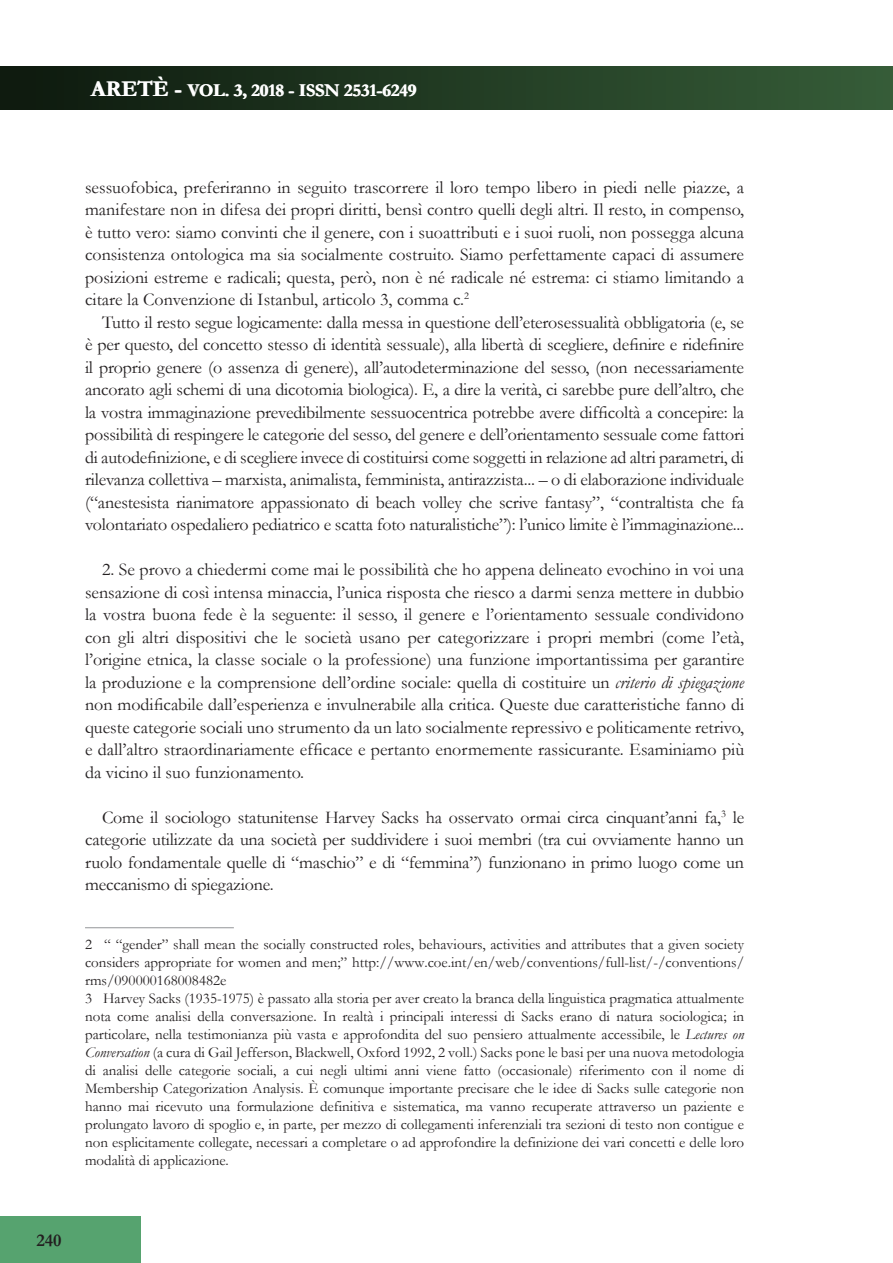
<style>
.page{position:relative;width:893px;height:1263px;background:#fff}
.page>*{position:absolute;margin:0;border:0;box-sizing:border-box;transform-origin:0 0}
.testo{font:18px/22.5px "Garamond";letter-spacing:-.005em;color:#231f20;text-align:justify}
.t1{font:700 18px "Garamond";color:#fff}
.Num__pagina_sx{font:700 18px "Garamond";color:#231f20}
.Note{font:15px/18px "Garamond";color:#231f20;text-align:justify}
.s1{font-size:22.5px}
.s2{font-style:italic}
</style>
<div class="page">
<div style="left:0;top:1217px;width:140px;height:46px;background:#56a36f"></div>
<div style="left:0;top:67px;width:893px;height:42px;background:linear-gradient(to right,#0d190e,#365d38)"></div>
<hr style="left:85px;top:927px;width:149px;height:1px;background:#939598">
<p class="t1" style="left:91px;top:78px;width:327px"><span class="s1">ARETÈ -</span> VOL. 3, 2018 - ISSN 2531-6249</p>
<p class="testo" style="left:85px;top:175px;width:661px">sessuofobica, preferiranno in seguito trascorrere il loro tempo libero in piedi nelle piazze, a manifestare non in difesa dei propri diritti, bensì contro quelli degli altri. Il resto, in compenso, è tutto vero: siamo convinti che il genere, con i suoattributi e i suoi ruoli, non possegga alcuna consistenza ontologica ma sia socialmente costruito. Siamo perfettamente capaci di assumere posizioni estreme e radicali; questa, però, non è né radicale né estrema: ci stiamo limitando a citare la Convenzione di Istanbul, articolo 3, comma c.<sup>2</sup></p>
<p class="testo" style="left:85px;top:310px;width:661px;text-indent:17px">Tutto il resto segue logicamente: dalla messa in questione dell’eterosessualità obbligatoria (e, se è per questo, del concetto stesso di identità sessuale), alla libertà di scegliere, definire e ridefinire il proprio genere (o assenza di genere), all’autodeterminazione del sesso, (non necessariamente ancorato agli schemi di una dicotomia biologica). E, a dire la verità, ci sarebbe pure dell’altro, che la vostra immaginazione prevedibilmente sessuocentrica potrebbe avere difficoltà a concepire: la possibilità di respingere le categorie del sesso, del genere e dell’orientamento sessuale come fattori di autodefinizione, e di scegliere invece di costituirsi come soggetti in relazione ad altri parametri, di rilevanza collettiva – marxista, animalista, femminista, antirazzista... – o di elaborazione individuale (“anestesista rianimatore appassionato di beach volley che scrive fantasy”, “contraltista che fa volontariato ospedaliero pediatrico e scatta foto naturalistiche”): l’unico limite è l’immaginazione...</p>
<p class="testo" style="left:85px;top:558px;width:661px;text-indent:17px">2. Se provo a chiedermi come mai le possibilità che ho appena delineato evochino in voi una sensazione di così intensa minaccia, l’unica risposta che riesco a darmi senza mettere in dubbio la vostra buona fede è la seguente: il sesso, il genere e l’orientamento sessuale condividono con gli altri dispositivi che le società usano per categorizzare i propri membri (come l’età, l’origine etnica, la classe sociale o la professione) una funzione importantissima per garantire la produzione e la comprensione dell’ordine sociale: quella di costituire un <span class="s2">criterio di spiegazione </span>non modificabile dall’esperienza e invulnerabile alla critica. Queste due caratteristiche fanno di queste categorie sociali uno strumento da un lato socialmente repressivo e politicamente retrivo, e dall’altro straordinariamente efficace e pertanto enormemente rassicurante. Esaminiamo più da vicino il suo funzionamento.</p>
<p class="testo" style="left:85px;top:805px;width:661px;text-indent:17px">Come il sociologo statunitense Harvey Sacks ha osservato ormai circa cinquant’anni fa,<sup>3</sup> le categorie utilizzate da una società per suddividere i suoi membri (tra cui ovviamente hanno un ruolo fondamentale quelle di “maschio” e di “femmina”) funzionano in primo luogo come un meccanismo di spiegazione.</p>
<p class="Note" style="left:85px;top:935px;width:661px">2 “ “gender” shall mean the socially constructed roles, behaviours, activities and attributes that a given society considers appropriate for women and men;” http://www.coe.int/en/web/conventions/full-list/-/conventions/ rms/090000168008482e</p>
<p class="Note" style="left:85px;top:989px;width:661px">3 Harvey Sacks (1935-1975) è passato alla storia per aver creato la branca della linguistica pragmatica attualmente nota come analisi della conversazione. In realtà i principali interessi di Sacks erano di natura sociologica; in particolare, nella testimonianza più vasta e approfondita del suo pensiero attualmente accessibile, le <span class="s2">Lectures on Conversation</span> (a cura di Gail Jefferson, Blackwell, Oxford 1992, 2 voll.) Sacks pone le basi per una nuova metodologia di analisi delle categorie sociali, a cui negli ultimi anni viene fatto (occasionale) riferimento con il nome di Membership Categorization Analysis. È comunque importante precisare che le idee di Sacks sulle categorie non hanno mai ricevuto una formulazione definitiva e sistematica, ma vanno recuperate attraverso un paziente e prolungato lavoro di spoglio e, in parte, per mezzo di collegamenti inferenziali tra sezioni di testo non contigue e non esplicitamente collegate, necessari a completare o ad approfondire la definizione dei vari concetti e delle loro modalità di applicazione.</p>
<p class="Num__pagina_sx" style="left:36px;top:1228px;width:27px">240</p>
</div>
